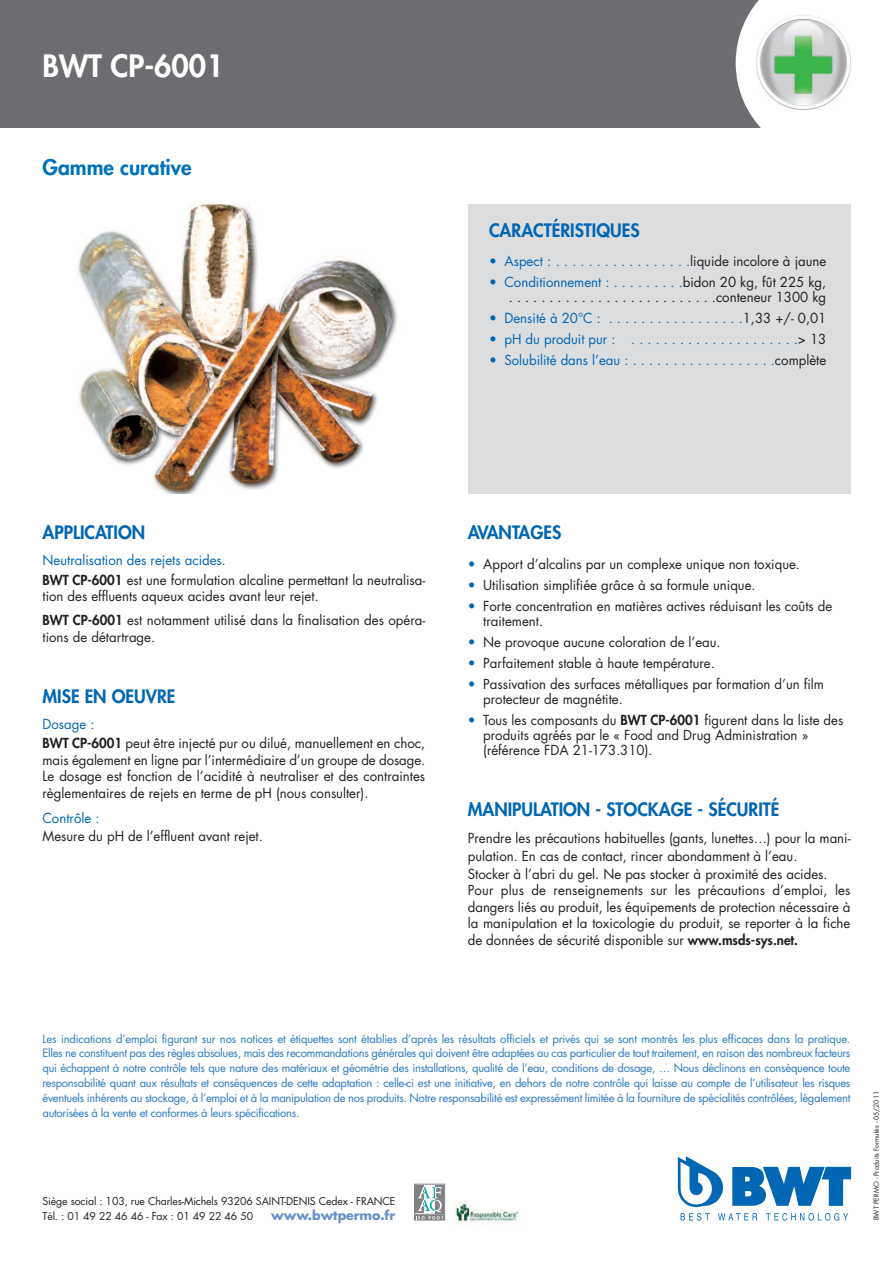
<style>
.page{position:relative;width:893px;height:1263px;background:#fff}
.page>*{position:absolute;margin:0;border:0;box-sizing:border-box;transform-origin:0 0}
.t1{font:800 30px "Futura";color:#fff}
.t2{font:800 21px "Futura";color:#0072bc}
.t3{font:800 18px "Futura";color:#0166b3}
.t4{font:13.5px/17px "Futura";color:#231f20}
.t5{font:13.5px "Futura";color:#0166b3}
.t6{font:700 12.75px "Futura";letter-spacing:-.01em;color:#6990ca}
.t7{font:11.25px/14.7px "Futura";letter-spacing:-.025em;color:#2b79be;text-align:justify}
.t8{font:10.5px/15.9px "Futura";letter-spacing:-.01em;color:#231f20}
.t9{font:6.75px "Futura";color:#231f20}
.s1{color:#231f20}
.s2{color:#0166b3}
.s3{font-weight:800}
</style>
<div class="page">
<div style="left:0;top:0;width:893px;height:128px;background:#6c6d70"></div>
<div style="left:414px;top:1215px;width:31px;height:5px;border:1px solid #808285"></div>
<div style="left:414px;top:1184px;width:31px;height:31px;border:1px solid #808285"></div>
<div style="left:416px;top:1185px;width:8px;height:28px;background:#808285"></div>
<div style="left:435px;top:1185px;width:9px;height:28px;background:#808285"></div>
<svg style="left:416px;top:1187px;width:27px;height:32px"></svg>
<img style="left:454px;top:1201px;width:67px;height:26px">
<svg style="left:677px;top:1156px;width:174px;height:64px"></svg>
<svg style="left:736px;top:0;width:157px;height:128px"></svg>
<img style="left:755px;top:15px;width:96px;height:96px">
<div style="left:468px;top:204px;width:382px;height:289px;background:#dcdddf"></div>
<img style="left:77px;top:204px;width:320px;height:289px">
<h1 class="t1" style="left:43px;top:51px;width:183px">BWT CP-6001</h1>
<h2 class="t2" style="left:43px;top:158px;width:151px">Gamme curative</h2>
<h3 class="t3" style="left:489px;top:222px;width:152px">CARACTÉRISTIQUES</h3>
<p class="t5" style="left:489px;top:255px;width:339px">• Aspect : . . . . . . . . . . . . . . . . .<span class="s1">liquide incolore à jaune</span></p>
<p class="t4" style="left:489px;top:276px;width:339px;line-height:15px;text-align:right"><span class="s2">• Conditionnement : . . . . . . . . .</span>bidon 20 kg, fût 225 kg, . . . . . . . . . . . . . . . . . . . . . . . . . .conteneur 1300 kg</p>
<p class="t5" style="left:489px;top:312px;width:339px">• Densité à 20°C : . . . . . . . . . . . . . . . . .<span class="s1">1,33 +/- 0,01</span></p>
<p class="t5" style="left:489px;top:333px;width:339px">• pH du produit pur : . . . . . . . . . . . . . . . . . . . . .<span class="s1">&gt; 13</span></p>
<p class="t5" style="left:489px;top:354px;width:339px">• Solubilité dans l’eau : . . . . . . . . . . . . . . . . . .<span class="s1">complète</span></p>
<h3 class="t3" style="left:43px;top:523px;width:104px">APPLICATION</h3>
<p class="t4" style="left:43px;top:552px;width:384px;line-height:19.5px"><span class="s2">Neutralisation des rejets acides.<br></span><span class="s3">BWT CP-6001</span> est une formulation alcaline permettant la neutralisa-</p>
<p class="t4" style="left:43px;top:586px;width:384px;line-height:24px">tion des effluents aqueux acides avant leur rejet.<br><span class="s3">BWT CP-6001</span> est notamment utilisé dans la finalisation des opéra-</p>
<p class="t4" style="left:43px;top:630px;width:114px">tions de détartrage.</p>
<h3 class="t3" style="left:43px;top:688px;width:135px">MISE EN OEUVRE</h3>
<p class="t4" style="left:43px;top:715px;width:384px;line-height:19.5px"><span class="s2">Dosage :<br></span><span class="s3">BWT CP-6001</span> peut être injecté pur ou dilué, manuellement en choc,</p>
<p class="t4" style="left:43px;top:752px;width:384px;line-height:16.5px;text-align:justify">mais également en ligne par l’intermédiaire d’un groupe de dosage.<br>Le dosage est fonction de l’acidité à neutraliser et des contraintes règlementaires de rejets en terme de pH (nous consulter).</p>
<p class="t5" style="left:43px;top:812px;width:58px">Contrôle :</p>
<p class="t4" style="left:43px;top:828px;width:222px">Mesure du pH de l’effluent avant rejet.</p>
<h3 class="t3" style="left:468px;top:523px;width:95px">AVANTAGES</h3>
<p class="t4" style="left:468px;top:556px;width:334px"><span class="s2">•</span> Apport d’alcalins par un complexe unique non toxique.</p>
<p class="t4" style="left:468px;top:577px;width:289px"><span class="s2">•</span> Utilisation simplifiée grâce à sa formule unique.</p>
<p class="t4" style="left:483px;top:599px;width:351px;line-height:15px;text-indent:-15px"><span class="s2">•</span> Forte concentration en matières actives réduisant les coûts de traitement.</p>
<p class="t4" style="left:468px;top:634px;width:254px"><span class="s2">•</span> Ne provoque aucune coloration de l’eau.</p>
<p class="t4" style="left:468px;top:655px;width:249px"><span class="s2">•</span> Parfaitement stable à haute température.</p>
<p class="t4" style="left:483px;top:677px;width:342px;line-height:15px;text-indent:-15px"><span class="s2">•</span> Passivation des surfaces métalliques par formation d’un film protecteur de magnétite.</p>
<p class="t4" style="left:483px;top:713px;width:362px;line-height:15px;text-indent:-15px"><span class="s2">•</span> Tous les composants du <span class="s3">BWT CP-6001</span> figurent dans la liste des produits agréés par le « Food and Drug Administration » (référence FDA 21-173.310).</p>
<h3 class="t3" style="left:468px;top:801px;width:313px">MANIPULATION - STOCKAGE - SÉCURITÉ</h3>
<p class="t4" style="left:468px;top:831px;width:384px">Prendre les précautions habituelles (gants, lunettes…) pour la mani&shy;pulation. En cas de contact, rincer abondamment à l’eau.<br>Stocker à l’abri du gel. Ne pas stocker à proximité des acides.<br>Pour plus de renseignements sur les précautions d’emploi, les dangers liés au produit, les équipements de protection nécessaire à la manipulation et la toxicologie du produit, se reporter à la fiche de données de sécurité disponible sur <span class="s3">www.msds-sys.net.</span></p>
<p class="t7" style="left:42px;top:1032px;width:809px">Les indications d’emploi figurant sur nos notices et étiquettes sont établies d’après les résultats officiels et privés qui se sont montrés les plus efficaces dans la pratique.<br>Elles ne constituent pas des règles absolues, mais des recommandations générales qui doivent être adaptées au cas particulier de tout traitement, en raison des nombreux facteurs qui échappent à notre contrôle tels que nature des matériaux et géométrie des installations, qualité de l’eau, conditions de dosage, … Nous déclinons en conséquence toute responsabilité quant aux résultats et conséquences de cette adaptation : celle-ci est une initiative, en dehors de notre contrôle qui laisse au compte de l’utilisateur les risques éventuels inhérents au stockage, à l’emploi et à la manipulation de nos produits. Notre responsabilité est expressément limitée à la fourniture de spécialités contrôlées, légalement autorisées à la vente et conformes à leurs spécifications.</p>
<p class="t8" style="left:43px;top:1193px;width:355px">Siège social : 103, rue Charles-Michels 93206 SAINT-DENIS Cedex - FRANCE<br>Tél. : 01 49 22 46 46 - Fax : 01 49 22 46 50</p>
<p class="t6" style="left:271px;top:1210px;width:125px">www.bwtpermo.fr</p>
<p class="t9" style="left:873px;top:1220px;width:131px;rotate:-90deg">BWT PERMO - Produits Formulés - 05/2011</p>
</div>
